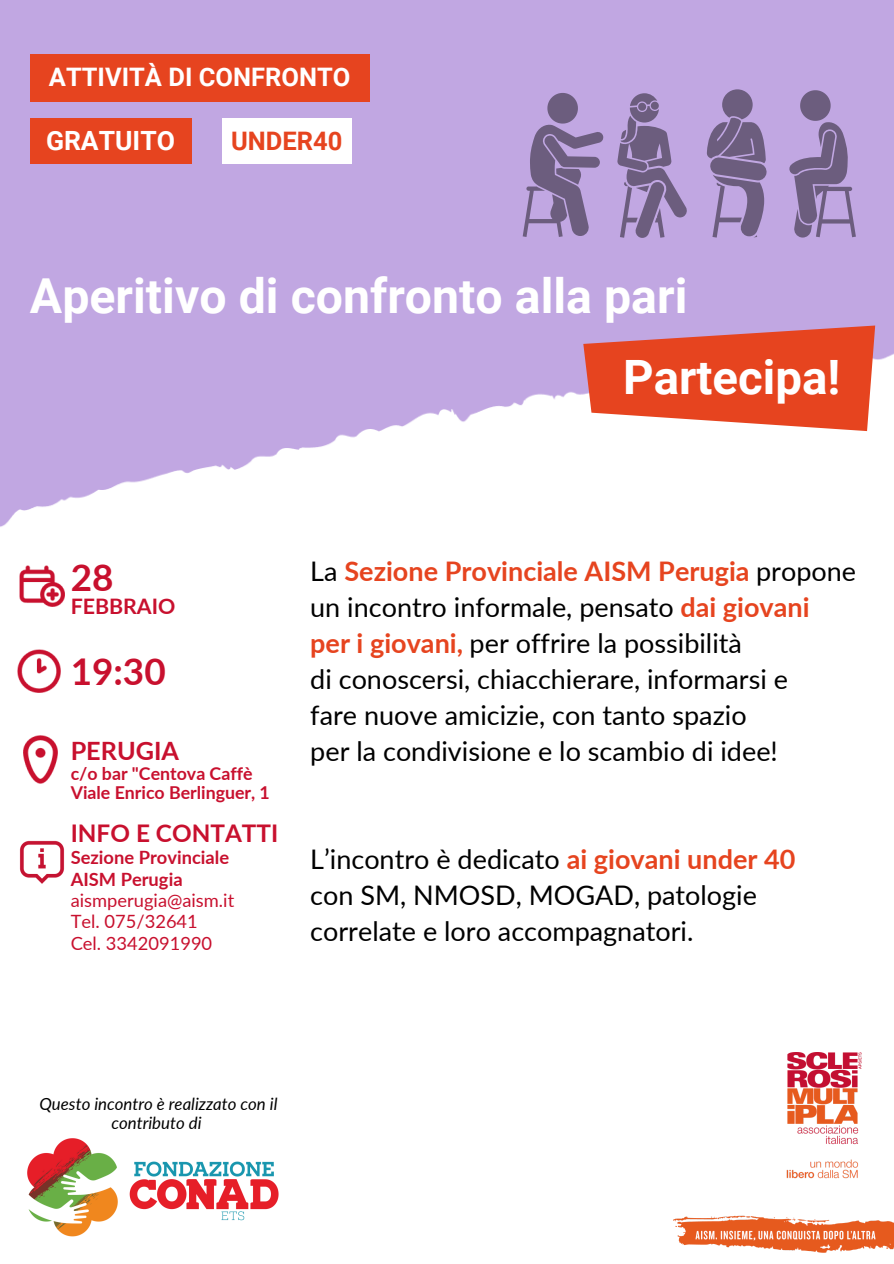
<style>
.page{position:relative;width:894px;height:1264px;background:#fff}
.page>*{position:absolute;margin:0;border:0;box-sizing:border-box;transform-origin:0 0}
.t1{font:700 48.15px "Roboto";color:#fff}
.t2{font:700 47.4px "Roboto";color:#fff}
.t3{font:700 36.9px "Lato";color:#c8102e}
.t4{font:27px/36px "Lato";color:#000}
.t5{font:700 26.55px "Roboto";color:#fff}
.t6{font:700 25.5px "Roboto";color:#fff}
.t7{font:700 25.5px "Roboto";color:#e6441f}
.t8{font:700 25.2px "Lato";color:#c8102e}
.t9{font:700 24.3px "Lato";color:#c8102e}
.t10{font:700 21.3px "Lato";color:#c8102e}
.t11{font:18.3px "Lato";color:#c8102e}
.t12{font:700 18.3px "Lato";color:#c8102e}
.t13{font:700 17.7px "Lato";color:#c8102e}
.t14{font:italic 16.8px/19.2px "Lato";color:#000;text-align:center}
.s1{font-weight:700;color:#e6441f}
</style>
<div class="page">
<div style="left:0;top:0;width:893px;height:1263px;background:#c1a7e2"></div>
<div style="left:0;top:671px;width:893px;height:592px;background:#fff"></div>
<img style="left:0;top:354px;width:893px;height:515px">
<div style="left:30px;top:54px;width:339px;height:48px;background:#e6441f"></div>
<div style="left:30px;top:118px;width:161px;height:45px;background:#e6441f"></div>
<img style="left:673px;top:1052px;width:219px;height:200px">
<svg style="left:583px;top:325px;width:291px;height:106px;background:#e46048"></svg>
<img style="left:18px;top:649px;width:42px;height:43px">
<img style="left:19px;top:840px;width:45px;height:44px">
<img style="left:19px;top:566px;width:45px;height:40px">
<img style="left:23px;top:735px;width:34px;height:48px">
<img style="left:27px;top:1138px;width:252px;height:99px">
<svg style="left:617px;top:93px;width:70px;height:145px"></svg>
<svg style="left:522px;top:93px;width:81px;height:144px"></svg>
<svg style="left:789px;top:90px;width:66px;height:147px"></svg>
<svg style="left:706px;top:89px;width:61px;height:149px"></svg>
<div style="left:222px;top:118px;width:129px;height:45px;background:#fff"></div>
<h4 class="t6" style="left:49px;top:62px;width:303px">ATTIVITÀ DI CONFRONTO</h4>
<h4 class="t5" style="left:46px;top:125px;width:130px">GRATUITO</h4>
<p class="t7" style="left:231px;top:126px;width:113px">UNDER40</p>
<p class="t1" style="left:30px;top:268px;width:658px">Aperitivo di confronto alla pari</p>
<p class="t2" style="left:623px;top:350px;width:218px">Partecipa!</p>
<h1 class="t3" style="left:71px;top:555px;width:44px">28</h1>
<p class="t10" style="left:71px;top:593px;width:106px">FEBBRAIO</p>
<p class="t3" style="left:71px;top:649px;width:96px">19:30</p>
<h5 class="t8" style="left:71px;top:734px;width:110px">PERUGIA</h5>
<h5 class="t13" style="left:71px;top:762px;width:183px">c/o bar "Centova Caffè</h5>
<h4 class="t13" style="left:71px;top:781px;width:201px">Viale Enrico Berlinguer, 1</h4>
<p class="t9" style="left:71px;top:817px;width:209px">INFO E CONTATTI</p>
<p class="t12" style="left:71px;top:846px;width:160px">Sezione Provinciale</p>
<p class="t12" style="left:71px;top:867px;width:113px">AISM Perugia</p>
<p class="t11" style="left:71px;top:889px;width:165px">aismperugia@aism.it</p>
<h6 class="t11" style="left:71px;top:910px;width:129px">Tel. 075/32641</h6>
<h3 class="t11" style="left:71px;top:931px;width:143px">Cel. 3342091990</h3>
<h2 class="t4" style="left:310px;top:552px;width:547px">La <span class="s1">Sezione Provinciale AISM Perugia</span> propone un incontro informale, pensato <span class="s1">dai giovani per i giovani,</span> per offrire la possibilità<br>di conoscersi, chiacchierare, informarsi e<br>fare nuove amicizie, con tanto spazio<br>per la condivisione e lo scambio di idee!</h2>
<p class="t4" style="left:310px;top:840px;width:486px">L’incontro è dedicato <span class="s1">ai giovani under 40 </span>con SM, NMOSD, MOGAD, patologie correlate e loro accompagnatori.</p>
<p class="t14" style="left:39px;top:1093px;width:239px">Questo incontro è realizzato con il contributo di</p>
</div>
